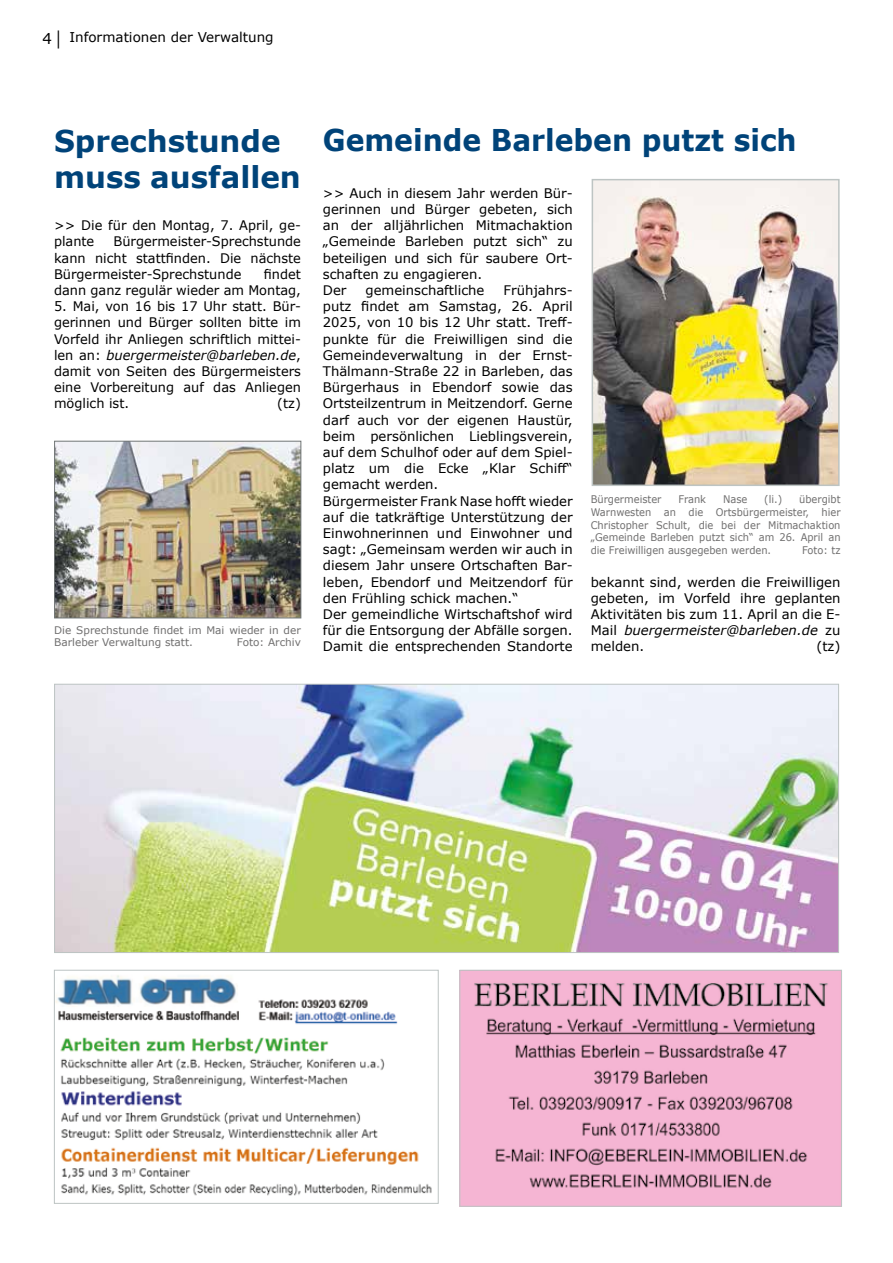
<style>
.page{position:relative;width:893px;height:1263px;background:#fff}
.page>*{position:absolute;margin:0;border:0;box-sizing:border-box;transform-origin:0 0}
.t1{font:700 30px "Verdana";color:#004379;scale:.94 1}
.t2{font:700 30px/36px "Verdana";color:#004379}
.t3{font:15px "Verdana";color:#000}
.t4{font:13.5px "Verdana";color:#000}
.t5{font:13.2px/16.2px "Verdana";color:#000}
.t6{font:10.5px/12.6px "Verdana";color:#706f6f;text-align:justify;scale:.94 1}
.t7{font:10.5px/12.6px "Verdana";color:#706f6f}
.s1{font-family:"Minion Pro";font-size:18px}
.s2{font-style:italic}
</style>
<div class="page">
<img style="left:461px;top:972px;width:379px;height:233px">
<div style="left:459px;top:970px;width:383px;height:237px;border:1px solid #bdc4c3"></div>
<img style="left:56px;top:975px;width:376px;height:221px">
<div style="left:54px;top:970px;width:385px;height:234px;border:1px solid #bdc4c3"></div>
<hr style="left:56px;top:1089px;width:4px;height:47px;background:#fff">
<img style="left:56px;top:686px;width:781px;height:265px">
<img style="left:595px;top:182px;width:242px;height:301px">
<div style="left:592px;top:179px;width:248px;height:307px;border:2px solid #bdc4c3"></div>
<img style="left:56px;top:443px;width:243px;height:173px">
<div style="left:54px;top:441px;width:247px;height:177px;border:1px solid #727777"></div>
<p class="t3" style="left:43px;top:28px;width:20px">4 <span class="s1">|</span></p>
<p class="t4" style="left:69px;top:28px;width:206px">Informationen der Verwaltung</p>
<h1 class="t2" style="left:54px;top:123px;width:248px">Sprechstunde muss ausfallen</h1>
<p class="t5" style="left:54px;top:217px;width:248px">&gt;&gt; Die für den Montag, 7. April, ge&shy;plante</p>
<p class="t5" style="left:54px;top:233px;width:248px;text-align:justify;text-indent:59px">Bürgermeister-Sprechstunde kann nicht stattfinden. Die nächste Bürgermeister-Sprechstunde</p>
<p class="t5" style="left:54px;top:266px;width:248px;text-align:right">findet<br>dann ganz regulär wieder am Montag,</p>
<p class="t5" style="left:54px;top:298px;width:248px;text-align:justify">5. Mai, von 16 bis 17 Uhr statt. Bür&shy;gerinnen und Bürger sollten bitte im Vorfeld ihr Anliegen schriftlich mittei&shy;len an: <span class="s2">buergermeister@barleben.de</span>, damit von Seiten des Bürgermeisters eine Vorbereitung auf das Anliegen möglich ist.</p>
<p class="t5" style="left:277px;top:395px;width:25px">(tz)</p>
<p class="t7" style="left:54px;top:623px;width:248px">Die Sprechstunde findet im Mai wieder in der<br>Barleber Verwaltung statt.</p>
<p class="t7" style="left:237px;top:636px;width:66px">Foto: Archiv</p>
<h1 class="t1" style="left:323px;top:118px;width:506px">Gemeinde Barleben putzt sich</h1>
<p class="t5" style="left:323px;top:185px;width:251px">&gt;&gt; Auch in diesem Jahr werden Bür&shy;gerinnen und Bürger gebeten, sich an der alljährlichen Mitmachaktion „Gemeinde Barleben putzt sich“ zu beteiligen und sich für saubere Ort&shy;schaften zu engagieren.<br>Der</p>
<p class="t5" style="left:365px;top:282px;width:120px">gemeinschaftliche</p>
<p class="t5" style="left:323px;top:282px;width:251px;text-indent:181px">Frühjahrs&shy;putz findet am Samstag, 26. April 2025, von 10 bis 12 Uhr statt. Treff&shy;punkte für die Freiwilligen sind die Gemeindeverwaltung in der Ernst-Thälmann-Straße 22 in Barleben, das Bürgerhaus in Ebendorf sowie das Ortsteilzentrum in Meitzendorf. Gerne darf auch vor der eigenen Haustür, beim persönlichen Lieblingsverein, auf dem Schulhof oder auf dem Spiel&shy;platz um die Ecke „Klar Schiff“ gemacht werden.<br>Bürgermeister Frank Nase hofft wieder auf die tatkräftige Unterstützung der Einwohnerinnen und Einwohner und sagt: „Gemeinsam werden wir auch in diesem Jahr unsere Ortschaften Bar&shy;leben, Ebendorf und Meitzendorf für den Frühling schick machen.“<br>Der gemeindliche Wirtschaftshof wird für die Entsorgung der Abfälle sorgen.<br>Damit die entsprechenden Standorte</p>
<p class="t6" style="left:591px;top:493px;width:267px;text-indent:208px">übergibt Warnwesten an die Ortsbürgermeister, hier Christopher Schult, die bei der Mitmachaktion „Gemeinde Barleben putzt sich“ am 26. April an die Freiwilligen ausgegeben werden.</p>
<p class="t6" style="left:591px;top:493px;width:77px">Bürgermeister</p>
<p class="t6" style="left:678px;top:493px;width:31px">Frank</p>
<p class="t6" style="left:723px;top:493px;width:27px">Nase</p>
<p class="t6" style="left:764px;top:493px;width:21px">(li.)</p>
<p class="t6" style="left:802px;top:544px;width:42px">Foto: tz</p>
<p class="t5" style="left:591px;top:574px;width:251px;text-align:justify">bekannt sind, werden die Freiwilligen gebeten, im Vorfeld ihre geplanten Aktivitäten bis zum 11. April an die E-Mail <span class="s2">buergermeister@barleben.de</span> zu melden.</p>
<p class="t5" style="left:816px;top:638px;width:26px">(tz)</p>
</div>
